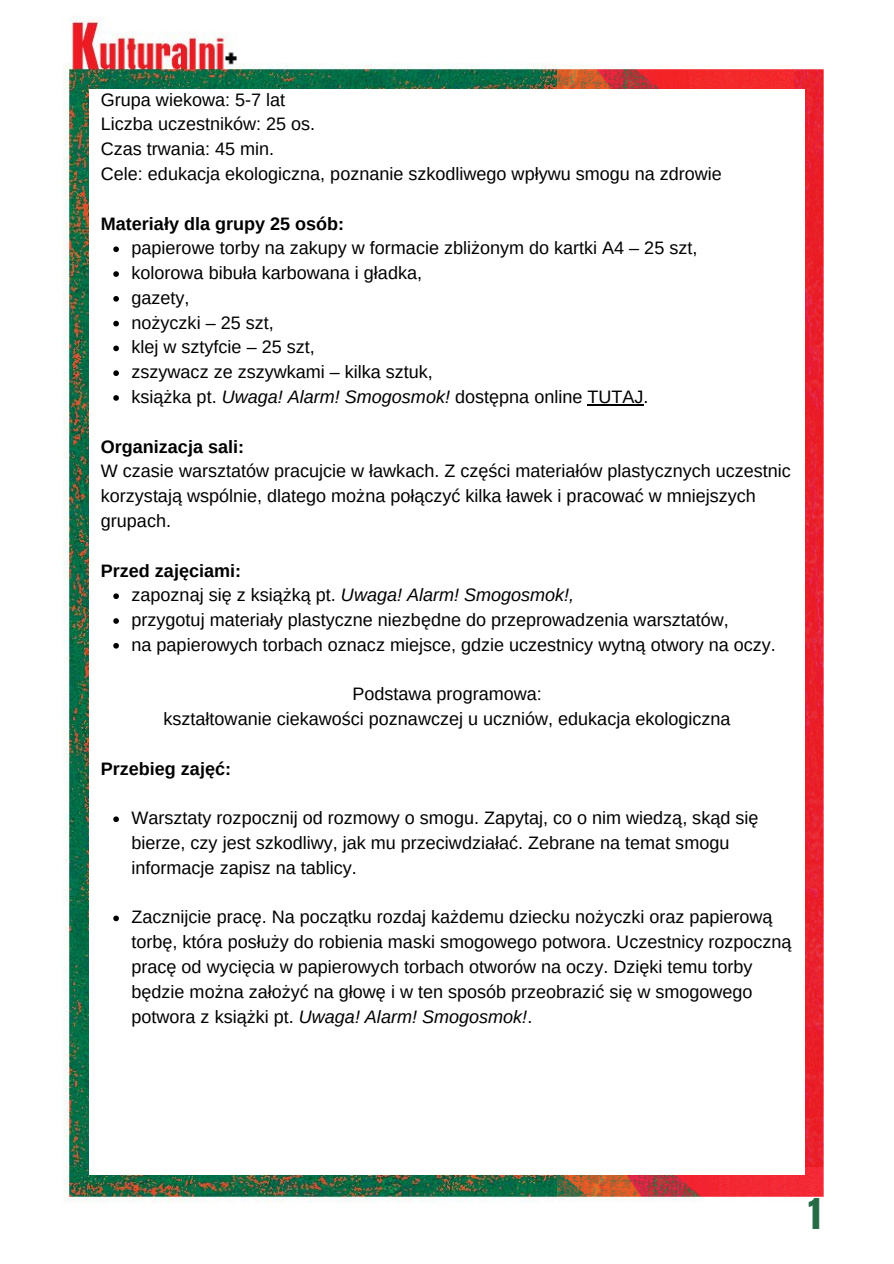
<style>
.page{position:relative;width:894px;height:1264px;background:#fff}
.page>*{position:absolute;margin:0;border:0;box-sizing:border-box;transform-origin:0 0}
.t1{font:36px "Anton";color:#266b46}
.t2{font:18px/24.8px "Arimo";color:#000}
.t3{font:700 18px "Arimo";color:#000}
.t4{font:italic 18px "Arimo";color:#000}
.s1{font-style:italic}
.s2{font-style:normal}
</style>
<div class="page">
<img style="left:63px;top:16px;width:494px;height:1187px">
<img style="left:557px;top:66px;width:267px;height:1135px">
<div style="left:89px;top:89px;width:715px;height:1086px;background:#fff"></div>
<svg style="left:113px;top:246px;width:6px;height:6px"></svg>
<svg style="left:113px;top:271px;width:6px;height:6px"></svg>
<svg style="left:113px;top:296px;width:6px;height:5px"></svg>
<svg style="left:113px;top:321px;width:6px;height:5px"></svg>
<svg style="left:113px;top:345px;width:6px;height:6px"></svg>
<svg style="left:113px;top:370px;width:6px;height:6px"></svg>
<svg style="left:113px;top:395px;width:6px;height:6px"></svg>
<hr style="left:587px;top:404px;width:56px;height:1px;background:#000">
<svg style="left:113px;top:593px;width:6px;height:6px"></svg>
<svg style="left:113px;top:618px;width:6px;height:6px"></svg>
<svg style="left:113px;top:643px;width:6px;height:5px"></svg>
<svg style="left:113px;top:816px;width:6px;height:6px"></svg>
<svg style="left:113px;top:915px;width:6px;height:6px"></svg>
<p class="t2" style="left:101px;top:87px;width:186px">Grupa wiekowa: 5-7 lat</p>
<p class="t2" style="left:101px;top:112px;width:216px">Liczba uczestników: 25 os.</p>
<p class="t2" style="left:101px;top:137px;width:175px">Czas trwania: 45 min.</p>
<p class="t2" style="left:101px;top:161px;width:622px">Cele: edukacja ekologiczna, poznanie szkodliwego wpływu smogu na zdrowie</p>
<p class="t3" style="left:101px;top:213px;width:245px">Materiały dla grupy 25 osób:</p>
<p class="t2" style="left:131px;top:236px;width:567px">papierowe torby na zakupy w formacie zbliżonym do kartki A4 – 25 szt,</p>
<p class="t2" style="left:131px;top:260px;width:292px">kolorowa bibuła karbowana i gładka,</p>
<p class="t2" style="left:131px;top:285px;width:60px">gazety,</p>
<p class="t2" style="left:131px;top:310px;width:144px">nożyczki – 25 szt,</p>
<p class="t2" style="left:131px;top:335px;width:185px">klej w sztyfcie – 25 szt,</p>
<p class="t2" style="left:131px;top:359px;width:303px">zszywacz ze zszywkami – kilka sztuk,</p>
<p class="t2" style="left:131px;top:384px;width:518px">książka pt. <span class="s1">Uwaga! Alarm! Smogosmok!</span> dostępna online TUTAJ.</p>
<p class="t3" style="left:101px;top:436px;width:145px">Organizacja sali:</p>
<p class="t2" style="left:101px;top:459px;width:691px">W czasie warsztatów pracujcie w ławkach. Z części materiałów plastycznych uczestnic</p>
<p class="t2" style="left:101px;top:483px;width:656px">korzystają wspólnie, dlatego można połączyć kilka ławek i pracować w mniejszych grupach.</p>
<p class="t3" style="left:101px;top:560px;width:142px">Przed zajęciami:</p>
<p class="t4" style="left:131px;top:585px;width:444px"><span class="s2">zapoznaj się z książką pt.</span> Uwaga! Alarm! Smogosmok!,</p>
<p class="t2" style="left:131px;top:607px;width:598px">przygotuj materiały plastyczne niezbędne do przeprowadzenia warsztatów,</p>
<p class="t2" style="left:131px;top:632px;width:645px">na papierowych torbach oznacz miejsce, gdzie uczestnicy wytną otwory na oczy.</p>
<p class="t2" style="left:352px;top:681px;width:191px">Podstawa programowa:</p>
<p class="t2" style="left:163px;top:706px;width:568px">kształtowanie ciekawości poznawczej u uczniów, edukacja ekologiczna</p>
<p class="t3" style="left:101px;top:758px;width:132px">Przebieg zajęć:</p>
<p class="t2" style="left:131px;top:805px;width:628px">Warsztaty rozpocznij od rozmowy o smogu. Zapytaj, co o nim wiedzą, skąd się bierze, czy jest szkodliwy, jak mu przeciwdziałać. Zebrane na temat smogu informacje zapisz na tablicy.</p>
<p class="t2" style="left:131px;top:904px;width:661px">Zacznijcie pracę. Na początku rozdaj każdemu dziecku nożyczki oraz papierową torbę, która posłuży do robienia maski smogowego potwora. Uczestnicy rozpoczną pracę od wycięcia w papierowych torbach otworów na oczy. Dzięki temu torby będzie można założyć na głowę i w ten sposób przeobrazić się w smogowego potwora z książki pt. <span class="s1">Uwaga! Alarm! Smogosmok!</span>.</p>
<p class="t1" style="left:808px;top:1187px;width:13px">1</p>
</div>
